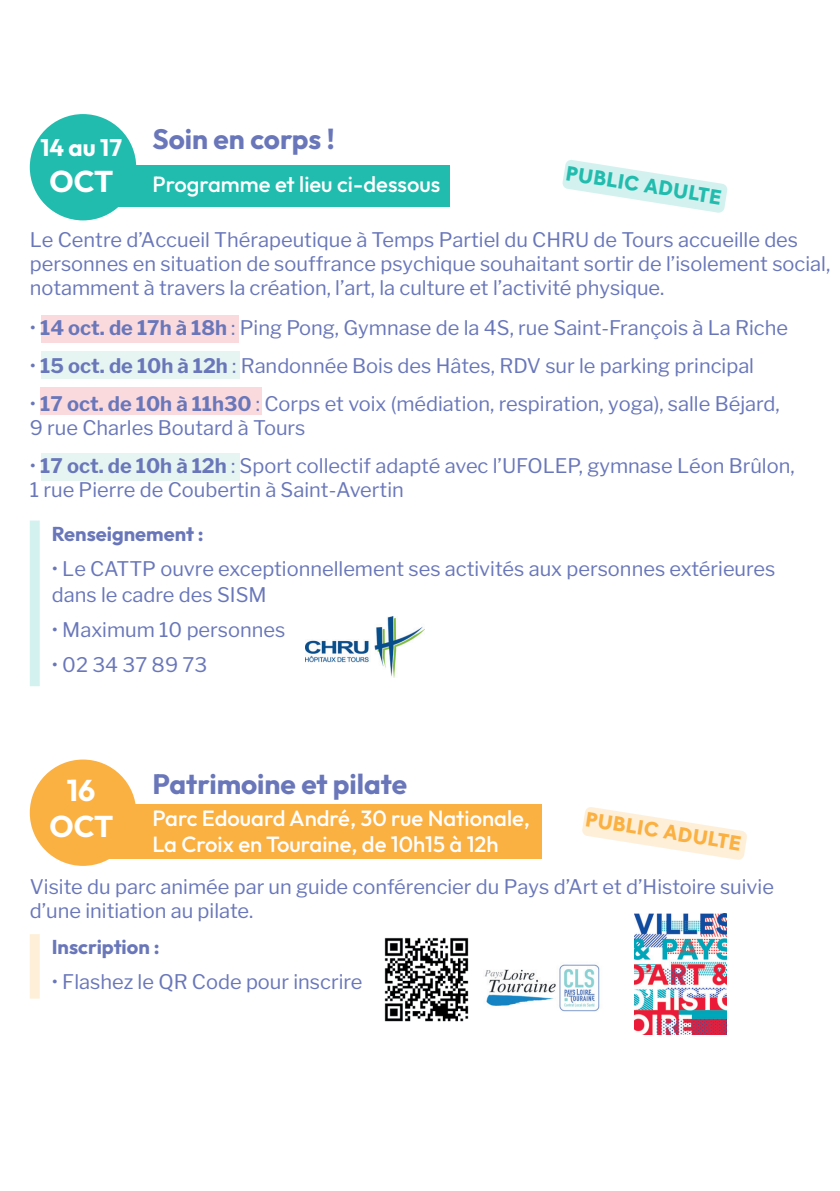
<style>
.page{position:relative;width:840px;height:1191px;background:#fff}
.page>*{position:absolute;margin:0;border:0;box-sizing:border-box;transform-origin:0 0}
.t1{font:700 30px/36px "Outfit";color:#fff;text-align:center}
.t2{font:700 28px "Outfit";color:#6977ba}
.t3{font:700 24px "Outfit";color:#fff}
.t4{font:500 22px/26.4px "Outfit";color:#fff}
.t5{font:700 20.6px "Wigrum";color:#fbb042}
.t6{font:700 20.6px "Wigrum";color:#22bcae}
.t7{font:20px/24px "Libre Franklin";color:#6977ba}
.t8{font:700 20px "Outfit";color:#6977ba}
.s1{font-weight:700}
</style>
<div class="page">
<div style="left:99px;top:804px;width:442px;height:54px;background:#fbb042"></div>
<div style="left:30px;top:759px;width:106px;height:107px;background:#fbb042;border-radius:50%"></div>
<svg style="left:582px;top:807px;width:165px;height:53px"></svg>
<div style="left:30px;top:934px;width:10px;height:64px;background:#feefd9"></div>
<div style="left:99px;top:165px;width:350px;height:42px;background:#22bcae"></div>
<div style="left:30px;top:114px;width:106px;height:106px;background:#22bcae;border-radius:50%"></div>
<div style="left:30px;top:520px;width:10px;height:166px;background:#d3f1ef"></div>
<svg style="left:562px;top:160px;width:165px;height:53px"></svg>
<img style="left:485px;top:964px;width:115px;height:48px">
<img style="left:306px;top:616px;width:118px;height:61px">
<img style="left:384px;top:937px;width:85px;height:85px">
<div style="left:41px;top:453px;width:198px;height:28px;background:#e6f4f2"></div>
<div style="left:41px;top:387px;width:221px;height:28px;background:#fbdade"></div>
<div style="left:41px;top:315px;width:197px;height:27px;background:#fbdade"></div>
<div style="left:41px;top:351px;width:198px;height:28px;background:#e6f4f2"></div>
<img style="left:634px;top:913px;width:91px;height:121px">
<h2 class="t2" style="left:152px;top:123px;width:184px">Soin en corps !</h2>
<p class="t3" style="left:40px;top:134px;width:83px">14 au 17</p>
<h1 class="t1" style="left:49px;top:163px;width:65px">OCT</h1>
<p class="t4" style="left:152px;top:171px;width:289px">Programme et lieu ci-dessous</p>
<p class="t6" style="left:568px;top:157px;width:159px;rotate:9deg">PUBLIC ADULTE</p>
<p class="t7" style="left:30px;top:228px;width:801px">Le Centre d’Accueil Thérapeutique à Temps Partiel du CHRU de Tours accueille des personnes en situation de souffrance psychique souhaitant sortir de l’isolement social, notamment à travers la création, l’art, la culture et l’activité physique.</p>
<p class="t7" style="left:30px;top:315px;width:759px">• <span class="s1">14 oct. de 17h à 18h</span> : Ping Pong, Gymnase de la 4S, rue Saint-François à La Riche</p>
<p class="t7" style="left:30px;top:353px;width:725px">• <span class="s1">15 oct. de 10h à 12h</span> : Randonnée Bois des Hâtes, RDV sur le parking principal</p>
<p class="t7" style="left:30px;top:391px;width:751px">• <span class="s1">17 oct. de 10h à 11h30</span> : Corps et voix (médiation, respiration, yoga), salle Béjard,<br>9 rue Charles Boutard à Tours</p>
<p class="t7" style="left:30px;top:453px;width:766px">• <span class="s1">17 oct. de 10h à 12h</span> : Sport collectif adapté avec l’UFOLEP, gymnase Léon Brûlon,<br>1 rue Pierre de Coubertin à Saint-Avertin</p>
<p class="t8" style="left:52px;top:522px;width:153px">Renseignement :</p>
<p class="t7" style="left:52px;top:555px;width:724px;line-height:26px">• Le CATTP ouvre exceptionnellement ses activités aux personnes extérieures dans le cadre des SISM</p>
<p class="t7" style="left:52px;top:617px;width:235px">• Maximum 10 personnes</p>
<p class="t7" style="left:52px;top:652px;width:157px">• 02 34 37 89 73</p>
<h1 class="t1" style="left:49px;top:772px;width:65px">16<br>OCT</h1>
<h2 class="t2" style="left:152px;top:768px;width:256px">Patrimoine et pilate</h2>
<p class="t4" style="left:152px;top:805px;width:379px">Parc Edouard André, 30 rue Nationale,<br>La Croix en Touraine, de 10h15 à 12h</p>
<p class="t5" style="left:587px;top:803px;width:159px;rotate:9deg">PUBLIC ADULTE</p>
<p class="t7" style="left:30px;top:874px;width:745px">Visite du parc animée par un guide conférencier du Pays d’Art et d’Histoire suivie d’une initiation au pilate.</p>
<p class="t8" style="left:52px;top:935px;width:109px">Inscription :</p>
<p class="t7" style="left:52px;top:970px;width:312px">• Flashez le QR Code pour inscrire</p>
</div>
